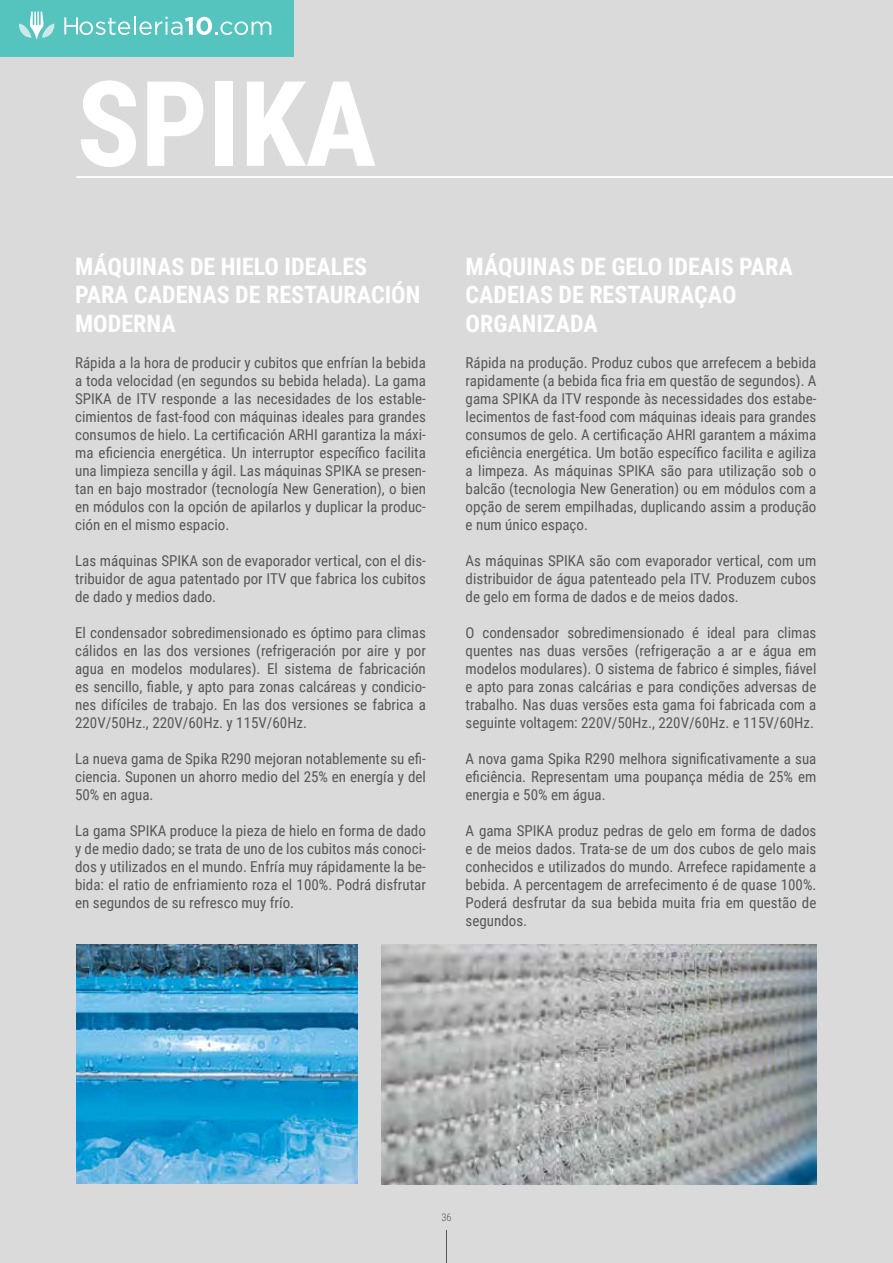
<style>
.page{position:relative;width:893px;height:1263px;background:#dadada}
.page>*{position:absolute;margin:0;border:0;box-sizing:border-box;transform-origin:0 0}
.t1{font:700 118.5px "Roboto Condensed";color:#fff}
.t2{font:700 24px/28.8px "Roboto Condensed";color:#fff}
.t3{font:15px/18px "Roboto Condensed";color:#575756;text-align:justify}
.t4{font:300 10.5px "Roboto Condensed";color:#575756}
</style>
<div class="page">
<hr style="left:446px;top:1230px;width:1px;height:33px;background:#575756">
<img style="left:77px;top:944px;width:280px;height:240px">
<img style="left:382px;top:944px;width:435px;height:240px">
<hr style="left:77px;top:176px;width:816px;height:2px;background:#fff">
<div style="left:0;top:0;width:293px;height:57px;background:#55c3be"></div>
<svg style="left:64px;top:16px;width:207px;height:19px"></svg>
<svg style="left:19px;top:11px;width:36px;height:29px"></svg>
<h1 class="t1" style="left:77px;top:41px;width:301px">SPIKA</h1>
<h2 class="t2" style="left:75px;top:251px;width:347px">MÁQUINAS DE HIELO IDEALES<br>PARA CADENAS DE RESTAURACIÓN<br>MODERNA</h2>
<p class="t3" style="left:75px;top:353px;width:352px">Rápida a la hora de producir y cubitos que enfrían la bebida a toda velocidad (en segundos su bebida helada). La gama SPIKA de ITV responde a las necesidades de los estable&shy;cimientos de fast-food con máquinas ideales para grandes consumos de hielo. La certificación ARHI garantiza la máxi&shy;ma eficiencia energética. Un interruptor específico facilita una limpieza sencilla y ágil. Las máquinas SPIKA se presen&shy;tan en bajo mostrador (tecnología New Generation), o bien en módulos con la opción de apilarlos y duplicar la produc&shy;ción en el mismo espacio.</p>
<p class="t3" style="left:75px;top:551px;width:352px">Las máquinas SPIKA son de evaporador vertical, con el dis&shy;tribuidor de agua patentado por ITV que fabrica los cubitos de dado y medios dado.</p>
<p class="t3" style="left:75px;top:623px;width:352px">El condensador sobredimensionado es óptimo para climas cálidos en las dos versiones (refrigeración por aire y por agua en modelos modulares). El sistema de fabricación es sencillo, fiable, y apto para zonas calcáreas y condicio&shy;nes difíciles de trabajo. En las dos versiones se fabrica a 220V/50Hz., 220V/60Hz. y 115V/60Hz.</p>
<p class="t3" style="left:75px;top:749px;width:352px">La nueva gama de Spika R290 mejoran notablemente su efi&shy;ciencia. Suponen un ahorro medio del 25% en energía y del 50% en agua.</p>
<p class="t3" style="left:75px;top:821px;width:352px">La gama SPIKA produce la pieza de hielo en forma de dado y de medio dado; se trata de uno de los cubitos más conoci&shy;dos y utilizados en el mundo. Enfría muy rápidamente la be&shy;bida: el ratio de enfriamiento roza el 100%. Podrá disfrutar en segundos de su refresco muy frío.</p>
<h2 class="t2" style="left:466px;top:251px;width:328px">MÁQUINAS DE GELO IDEAIS PARA<br>CADEIAS DE RESTAURAÇAO<br>ORGANIZADA</h2>
<p class="t3" style="left:466px;top:353px;width:352px">Rápida na produção. Produz cubos que arrefecem a bebida rapidamente (a bebida fica fria em questão de segundos). A gama SPIKA da ITV responde às necessidades dos estabe&shy;lecimentos de fast-food com máquinas ideais para grandes consumos de gelo. A certificação AHRI garantem a máxima eficiência energética. Um botão específico facilita e agiliza a limpeza. As máquinas SPIKA são para utilização sob o balcão (tecnologia New Generation) ou em módulos com a opção de serem empilhadas, duplicando assim a produção e num único espaço.</p>
<p class="t3" style="left:466px;top:551px;width:352px">As máquinas SPIKA são com evaporador vertical, com um distribuidor de água patenteado pela ITV. Produzem cubos de gelo em forma de dados e de meios dados.</p>
<p class="t3" style="left:466px;top:623px;width:352px">O condensador sobredimensionado é ideal para climas quentes nas duas versões (refrigeração a ar e água em modelos modulares). O sistema de fabrico é simples, fiável e apto para zonas calcárias e para condições adversas de trabalho. Nas duas versões esta gama foi fabricada com a seguinte voltagem: 220V/50Hz., 220V/60Hz. e 115V/60Hz.</p>
<p class="t3" style="left:466px;top:749px;width:352px">A nova gama Spika R290 melhora significativamente a sua eficiência. Representam uma poupança média de 25% em energia e 50% em água.</p>
<p class="t3" style="left:466px;top:821px;width:352px">A gama SPIKA produz pedras de gelo em forma de dados e de meios dados. Trata-se de um dos cubos de gelo mais conhecidos e utilizados do mundo. Arrefece rapidamente a bebida. A percentagem de arrefecimento é de quase 100%.<br>Poderá desfrutar da sua bebida muita fria em questão de segundos.</p>
<p class="t4" style="left:441px;top:1210px;width:12px">36</p>
</div>
